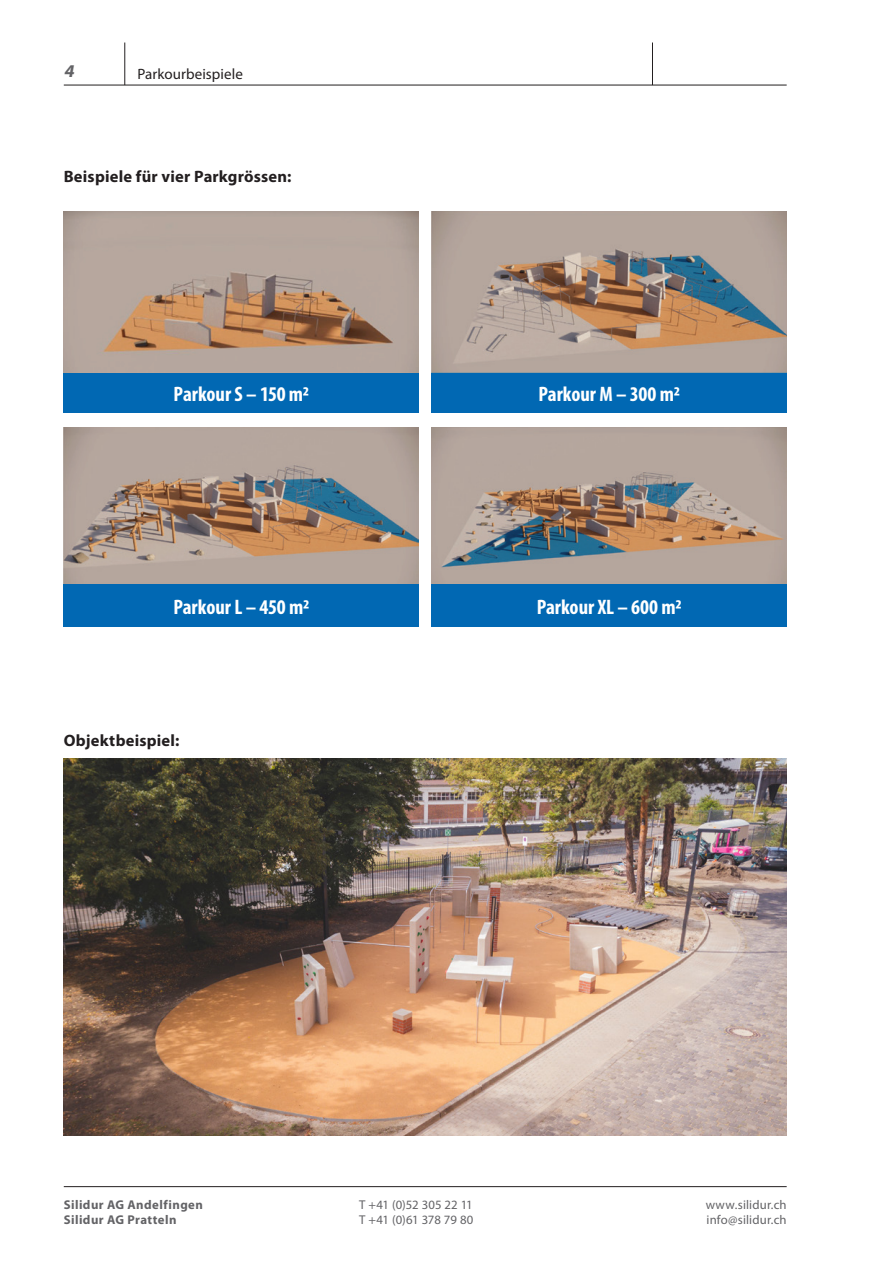
<style>
.page{position:relative;width:893px;height:1263px;background:#fff}
.page>*{position:absolute;margin:0;border:0;box-sizing:border-box;transform-origin:0 0}
.t1{font:700 condensed 21px "Myriad Pro";color:#fff}
.t2{font:italic 700 18px "Myriad Pro";color:#636366}
.t3{font:700 16.5px "Myriad Pro";letter-spacing:.01em;color:#231f20}
.t4{font:15px "Myriad Pro";letter-spacing:.005em;color:#231f20}
.t5{font:12.75px "Myriad Pro";letter-spacing:.01em;color:#636366}
.t6{font:700 12.75px "Myriad Pro";letter-spacing:.035em;color:#636366}
.t7{font:12.75px "Myriad Pro";letter-spacing:-.01em;color:#636366}
</style>
<div class="page">
<img style="left:64px;top:212px;width:355px;height:161px">
<img style="left:432px;top:212px;width:355px;height:161px">
<img style="left:64px;top:427px;width:355px;height:157px">
<img style="left:432px;top:427px;width:355px;height:157px">
<img style="left:64px;top:759px;width:723px;height:376px">
<hr style="left:64px;top:85px;width:723px;height:1px;background:#231f20">
<hr style="left:125px;top:43px;width:1px;height:42px;background:#231f20">
<hr style="left:652px;top:43px;width:1px;height:42px;background:#231f20">
<hr style="left:64px;top:1186px;width:723px;height:1px;background:#231f20">
<div style="left:64px;top:373px;width:355px;height:39px;background:#0168b3"></div>
<div style="left:432px;top:373px;width:355px;height:39px;background:#0168b3"></div>
<div style="left:64px;top:584px;width:355px;height:43px;background:#0168b3"></div>
<div style="left:432px;top:584px;width:355px;height:43px;background:#0168b3"></div>
<p class="t2" style="left:64px;top:59px;width:15px">4</p>
<p class="t4" style="left:137px;top:65px;width:107px">Parkourbeispiele</p>
<p class="t3" style="left:64px;top:166px;width:229px">Beispiele für vier Parkgrössen:</p>
<p class="t1" style="left:174px;top:380px;width:137px">Parkour S – 150 m2</p>
<p class="t1" style="left:538px;top:380px;width:143px">Parkour M – 300 m2</p>
<p class="t1" style="left:173px;top:593px;width:137px">Parkour L – 450 m2</p>
<p class="t1" style="left:537px;top:593px;width:146px">Parkour XL – 600 m2</p>
<p class="t3" style="left:64px;top:729px;width:117px">Objektbeispiel:</p>
<p class="t6" style="left:64px;top:1196px;width:141px">Silidur AG Andelfingen</p>
<p class="t5" style="left:359px;top:1196px;width:115px">T +41 (0)52 305 22 11</p>
<p class="t5" style="left:706px;top:1196px;width:82px">www.silidur.ch</p>
<p class="t6" style="left:64px;top:1211px;width:114px">Silidur AG Pratteln</p>
<p class="t7" style="left:359px;top:1211px;width:116px">T +41 (0)61 378 79 80</p>
<p class="t5" style="left:707px;top:1211px;width:82px">info@silidur.ch</p>
</div>
